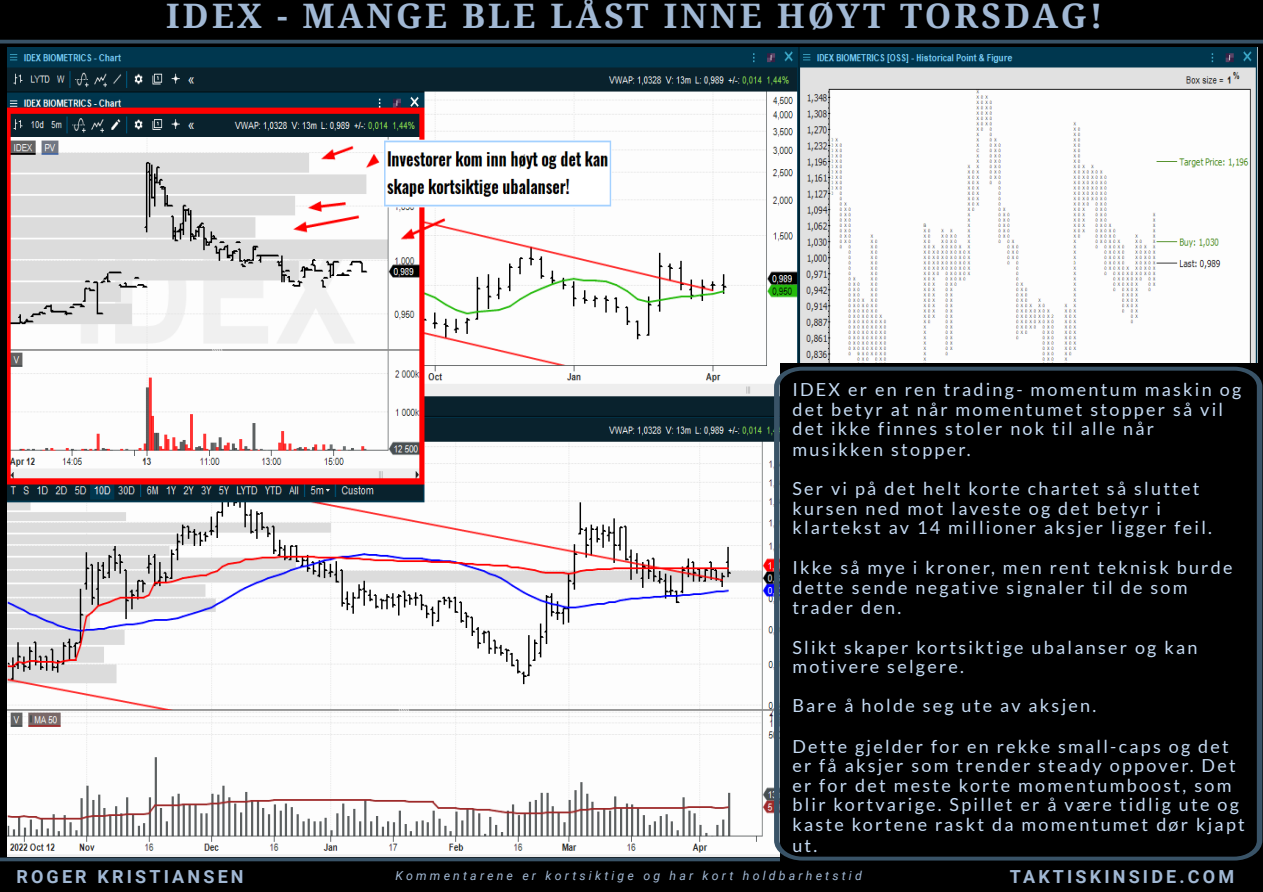
<style>
.page{position:relative;width:1263px;height:892px;background:#fff}
.page>*{position:absolute;margin:0;border:0;box-sizing:border-box;transform-origin:0 0}
.t1{font:700 33.75px "Noto Serif";letter-spacing:.095em;color:#a1b8d4}
.t2{font:18px/19.8px "Lato";letter-spacing:.125em;color:#c4daf3}
.t3{font:700 18px "Roboto";letter-spacing:.175em;color:#a1b8d4}
.t4{font:italic 12.35px "Roboto";letter-spacing:.255em;color:#a1b8d4}
</style>
<div class="page">
<div style="left:0;top:0;width:1261px;height:891px;background:#000"></div>
<img style="left:8px;top:47px;width:1249px;height:809px">
<svg style="left:0;top:857px;width:779px;height:4px;background:#314759"></svg>
<svg style="left:773px;top:367px;width:488px;height:493px"></svg>
<hr style="left:0;top:40px;width:1261px;height:3px;background:#395367">
<p class="t1" style="left:166px;top:-8px;width:937px">IDEX - MANGE BLE LÅST INNE HØYT TORSDAG!</p>
<p class="t2" style="left:792px;top:379px;width:450px">IDEX er en ren trading- momentum maskin og det betyr at når momentumet stopper så vil det ikke finnes stoler nok til alle når musikken stopper.</p>
<p class="t2" style="left:792px;top:478px;width:421px;line-height:19.6px">Ser vi på det helt korte chartet så sluttet kursen ned mot laveste og det betyr i klartekst av 14 millioner aksjer ligger feil.</p>
<p class="t2" style="left:792px;top:556px;width:441px;line-height:20.2px">Ikke så mye i kroner, men rent teknisk burde dette sende negative signaler til de som trader den.</p>
<p class="t2" style="left:792px;top:637px;width:406px;line-height:19.1px">Slikt skaper kortsiktige ubalanser og kan motivere selgere.</p>
<p class="t2" style="left:792px;top:695px;width:305px">Bare å holde seg ute av aksjen.</p>
<p class="t2" style="left:792px;top:735px;width:454px">Dette gjelder for en rekke small-caps og det er få aksjer som trender steady oppover. Det er for det meste korte momentumboost, som blir kortvarige. Spillet er å være tidlig ute og kaste kortene raskt da momentumet dør kjapt ut.</p>
<p class="t3" style="left:16px;top:866px;width:229px">ROGER KRISTIANSEN</p>
<p class="t4" style="left:395px;top:868px;width:467px">Kommentarene er kortsiktige og har kort holdbarhetstid</p>
<p class="t3" style="left:1009px;top:866px;width:226px">TAKTISKINSIDE.COM</p>
</div>
